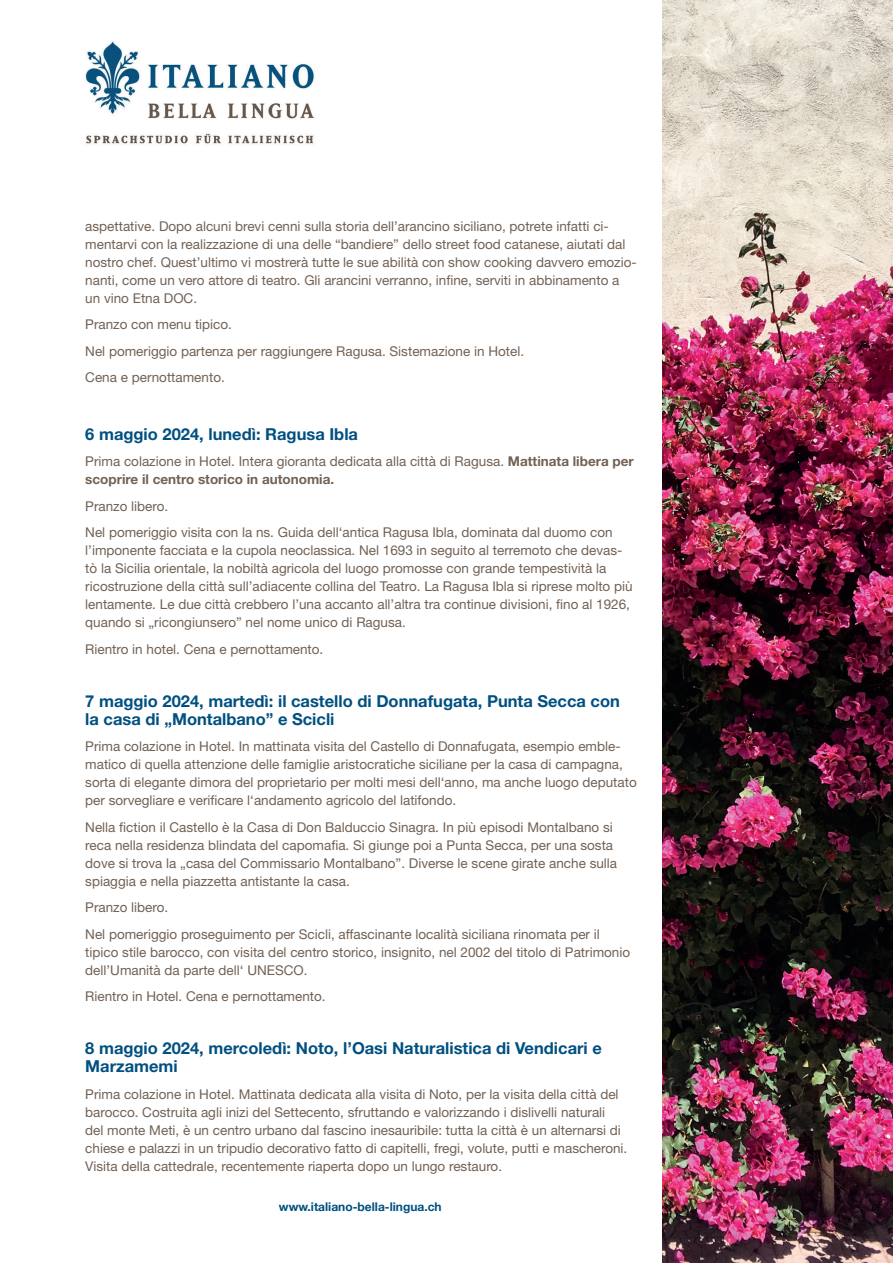
<style>
.page{position:relative;width:893px;height:1263px;background:#fff}
.page>*{position:absolute;margin:0;border:0;box-sizing:border-box;transform-origin:0 0}
.t1{font:700 16.5px/18px "Helvetica Neue LT Std";color:#005081}
.t2{font:13.5px/18px "Helvetica Neue LT Std";color:#726154}
.t3{font:700 12px "Helvetica Neue";color:#005081}
.s1{font-weight:700}
</style>
<div class="page">
<img style="left:85px;top:41px;width:229px;height:103px">
<img style="left:662px;top:0;width:231px;height:1263px">
<p class="t2" style="left:85px;top:217px;width:553px">aspettative. Dopo alcuni brevi cenni sulla storia dell’arancino siciliano, potrete infatti ci&shy;mentarvi con la realizzazione di una delle “bandiere” dello street food catanese, aiutati dal nostro chef. Quest’ultimo vi mostrerà tutte le sue abilità con show cooking davvero emozio&shy;nanti, come un vero attore di teatro. Gli arancini verranno, infine, serviti in abbinamento a un vino Etna DOC.</p>
<p class="t2" style="left:85px;top:311px;width:440px;line-height:26.5px">Pranzo con menu tipico.<br>Nel pomeriggio partenza per raggiungere Ragusa. Sistemazione in Hotel.<br>Cena e pernottamento.</p>
<p class="t1" style="left:85px;top:424px;width:274px">6 maggio 2024, lunedì: Ragusa Ibla</p>
<p class="t2" style="left:85px;top:452px;width:550px">Prima colazione in Hotel. Intera gioranta dedicata alla città di Ragusa. <span class="s1">Mattinata libera per scoprire il centro storico in autonomia.</span></p>
<p class="t2" style="left:85px;top:492px;width:529px;line-height:26.5px">Pranzo libero.<br>Nel pomeriggio visita con la ns. Guida dell‘antica Ragusa Ibla, dominata dal duomo con</p>
<p class="t2" style="left:85px;top:541px;width:549px">l’imponente facciata e la cupola neoclassica. Nel 1693 in seguito al terremoto che devas&shy;tò la Sicilia orientale, la nobiltà agricola del luogo promosse con grande tempestività la ricostruzione della città sull’adiacente collina del Teatro. La Ragusa Ibla si riprese molto più lentamente. Le due città crebbero l’una accanto all’altra tra continue divisioni, fino al 1926, quando si „ricongiunsero” nel nome unico di Ragusa.</p>
<p class="t2" style="left:85px;top:640px;width:240px">Rientro in hotel. Cena e pernottamento.</p>
<p class="t1" style="left:85px;top:691px;width:536px">7 maggio 2024, martedì: il castello di Donnafugata, Punta Secca con la casa di „Montalbano” e Scicli</p>
<p class="t2" style="left:85px;top:737px;width:553px">Prima colazione in Hotel. In mattinata visita del Castello di Donnafugata, esempio emble&shy;matico di quella attenzione delle famiglie aristocratiche siciliane per la casa di campagna, sorta di elegante dimora del proprietario per molti mesi dell‘anno, ma anche luogo deputato per sorvegliare e verificare l‘andamento agricolo del latifondo.</p>
<p class="t2" style="left:85px;top:818px;width:533px">Nella fiction il Castello è la Casa di Don Balduccio Sinagra. In più episodi Montalbano si reca nella residenza blindata del capomafia. Si giunge poi a Punta Secca, per una sosta dove si trova la „casa del Commissario Montalbano”. Diverse le scene girate anche sulla spiaggia e nella piazzetta antistante la casa.</p>
<p class="t2" style="left:85px;top:894px;width:516px;line-height:26.5px">Pranzo libero.<br>Nel pomeriggio proseguimento per Scicli, affascinante località siciliana rinomata per il</p>
<p class="t2" style="left:85px;top:943px;width:546px">tipico stile barocco, con visita del centro storico, insignito, nel 2002 del titolo di Patrimonio dell’Umanità da parte dell‘ UNESCO.</p>
<p class="t2" style="left:85px;top:987px;width:242px">Rientro in Hotel. Cena e pernottamento.</p>
<p class="t1" style="left:85px;top:1039px;width:518px">8 maggio 2024, mercoledì: Noto, l’Oasi Naturalistica di Vendicari e<br>Marzamemi</p>
<p class="t2" style="left:85px;top:1085px;width:544px">Prima colazione in Hotel. Mattinata dedicata alla visita di Noto, per la visita della città del barocco. Costruita agli inizi del Settecento, sfruttando e valorizzando i dislivelli naturali<br>del monte Meti, è un centro urbano dal fascino inesauribile: tutta la città è un alternarsi di chiese e palazzi in un tripudio decorativo fatto di capitelli, fregi, volute, putti e mascheroni.<br>Visita della cattedrale, recentemente riaperta dopo un lungo restauro.</p>
<p class="t3" style="left:279px;top:1197px;width:164px">www.italiano-bella-lingua.ch</p>
</div>
